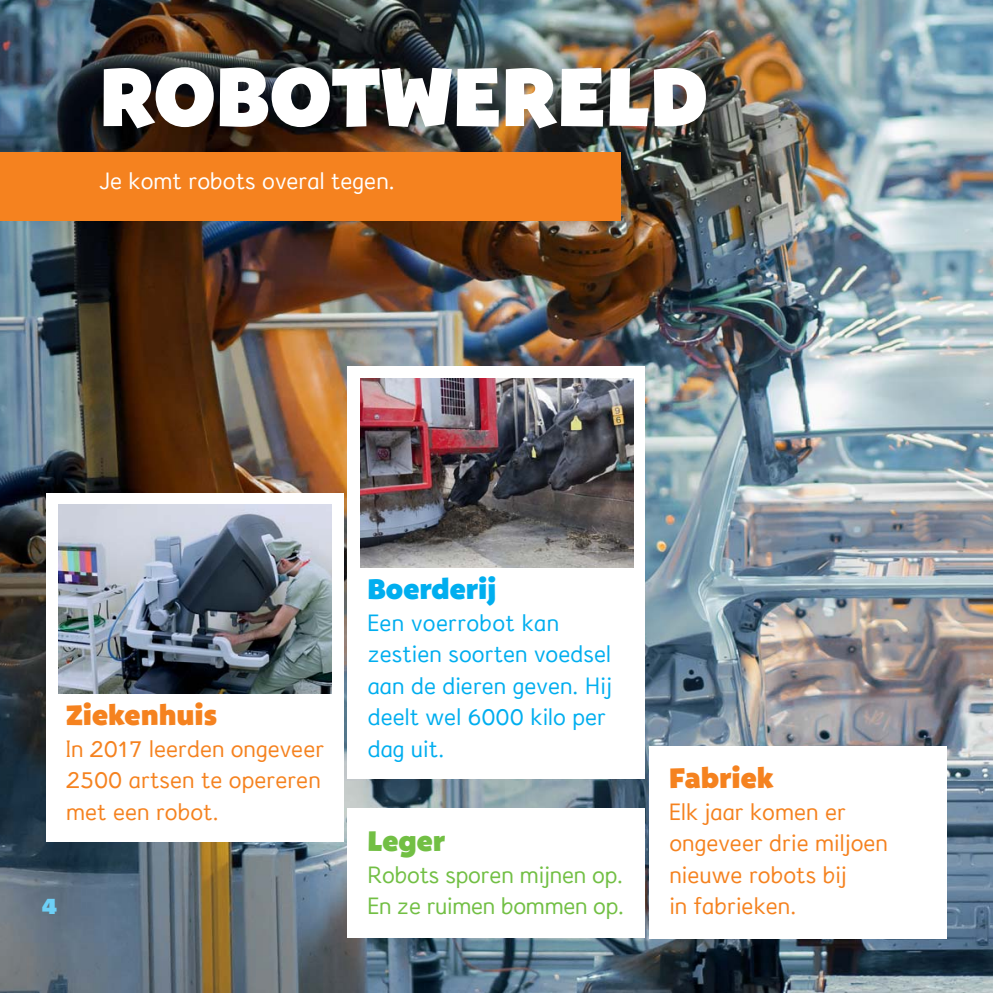
<style>
.page{position:relative;width:993px;height:993px;background:#fff}
.page>*{position:absolute;margin:0;border:0;box-sizing:border-box;transform-origin:0 0}
.t1{font:82.25px "Bango Pro";color:#fff}
.t2{font:28px "Bango Pro";color:#f5821f}
.t3{font:28px "Bango Pro";color:#00aeef}
.t4{font:28px "Bango Pro";color:#72bf44}
.t5{font:22.75px/31.5px "Zwijsendyslexieprint";color:#f5821f}
.t6{font:22.75px/31.5px "Zwijsendyslexieprint";color:#00aeef}
.t7{font:22.75px/31.5px "Zwijsendyslexieprint";letter-spacing:-.01em;color:#72bf44}
.t8{font:22.75px "Zwijsendyslexieprint";color:#fff}
.t9{font:21px "Univers LT Std X Black";color:#6dcff6}
</style>
<div class="page">
<img style="left:0;top:0;width:992px;height:992px">
<div style="left:0;top:153px;width:620px;height:67px;background:#f5821f"></div>
<div style="left:347px;top:366px;width:298px;height:412px;background:#fff"></div>
<div style="left:347px;top:808px;width:298px;height:129px;background:#fff"></div>
<div style="left:46px;top:493px;width:298px;height:348px;background:#fff"></div>
<div style="left:649px;top:745px;width:297px;height:193px;background:#fff"></div>
<img style="left:360px;top:378px;width:273px;height:189px">
<img style="left:58px;top:504px;width:273px;height:189px">
<h1 class="t1" style="left:99px;top:67px;width:609px">ROBOTWERELD</h1>
<p class="t8" style="left:99px;top:170px;width:297px">Je komt robots overal tegen.</p>
<p class="t2" style="left:66px;top:705px;width:153px">Ziekenhuis</p>
<p class="t5" style="left:66px;top:734px;width:259px">In 2017 leerden ongeveer<br>2500 artsen te opereren met een robot.</p>
<p class="t9" style="left:42px;top:894px;width:16px">4</p>
<p class="t3" style="left:367px;top:579px;width:130px">Boerderij</p>
<p class="t6" style="left:367px;top:608px;width:245px">Een voerrobot kan zestien soorten voedsel aan de dieren geven. Hij deelt wel 6000 kilo per dag uit.</p>
<p class="t4" style="left:367px;top:831px;width:79px">Leger</p>
<p class="t7" style="left:367px;top:860px;width:258px">Robots sporen mijnen op.<br>En ze ruimen bommen op.</p>
<p class="t2" style="left:668px;top:768px;width:106px">Fabriek</p>
<p class="t5" style="left:668px;top:797px;width:220px">Elk jaar komen er ongeveer drie miljoen nieuwe robots bij<br>in fabrieken.</p>
</div>
